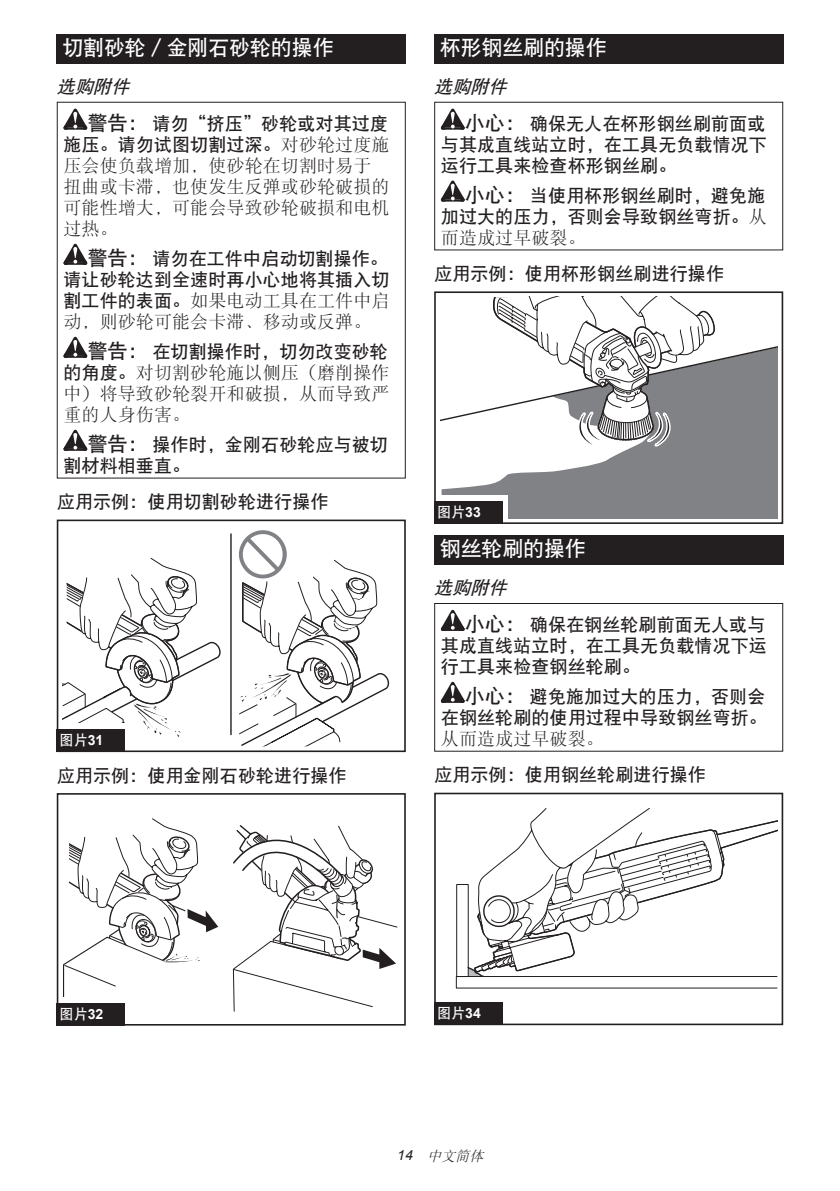
<style>
.page{position:relative;width:840px;height:1191px;background:#fff}
.page>*{position:absolute;margin:0;border:0;box-sizing:border-box;transform-origin:0 0}
.t1{font:21px "DFP Hei W7 GB EUC H";letter-spacing:-.01em;color:#fff}
.t2{font:18px/21px "DFP Hei W7 GB EUC H";letter-spacing:.005em;color:#231f20}
.t3{font:18px/21px "DFP Song W3 GB EUC H";letter-spacing:.005em;color:#231f20}
.t4{font:14px "DFP Hei W7 GB EUC H";letter-spacing:.005em;color:#fff}
.t5{font:italic 14px "DFP Song W3 GB EUC H";color:#231f20}
.s1{font-style:italic}
.s2{font-size:20px}
.s3{font-family:"DFP Song W3 GB EUC H"}
.s4{font-family:"DFP Hei W7 GB EUC H"}
.s5{font-family:"Arial";font-weight:700}
.s6{font-family:"Arial"}
</style>
<div class="page">
<div style="left:57px;top:34px;width:348px;height:29px;background:#231f20"></div>
<svg style="left:63px;top:109px;width:24px;height:21px"></svg>
<svg style="left:63px;top:244px;width:24px;height:21px"></svg>
<svg style="left:63px;top:337px;width:24px;height:21px"></svg>
<svg style="left:63px;top:430px;width:24px;height:21px"></svg>
<div style="left:57px;top:102px;width:348px;height:376px;border:1px solid #231f20"></div>
<hr style="left:230px;top:534px;width:1px;height:200px;background:#231f20">
<svg style="left:62px;top:558px;width:159px;height:179px"></svg>
<svg style="left:239px;top:530px;width:151px;height:217px"></svg>
<div style="left:57px;top:723px;width:73px;height:29px;background:#fff"></div>
<div style="left:57px;top:519px;width:348px;height:233px;border:2px solid #231f20"></div>
<div style="left:57px;top:729px;width:68px;height:23px;background:#231f20"></div>
<svg style="left:232px;top:825px;width:166px;height:187px"></svg>
<svg style="left:63px;top:818px;width:156px;height:179px"></svg>
<div style="left:57px;top:793px;width:348px;height:232px;border:2px solid #231f20"></div>
<div style="left:57px;top:1003px;width:68px;height:22px;background:#231f20"></div>
<div style="left:434px;top:34px;width:348px;height:29px;background:#231f20"></div>
<svg style="left:440px;top:109px;width:24px;height:21px"></svg>
<svg style="left:440px;top:180px;width:24px;height:22px"></svg>
<div style="left:434px;top:102px;width:348px;height:148px;border:1px solid #231f20"></div>
<div style="left:441px;top:490px;width:336px;height:28px;background:#808285"></div>
<svg style="left:440px;top:297px;width:337px;height:193px"></svg>
<div style="left:434px;top:495px;width:73px;height:29px;background:#fff"></div>
<div style="left:434px;top:291px;width:348px;height:233px;border:2px solid #231f20"></div>
<div style="left:434px;top:501px;width:68px;height:23px;background:#231f20"></div>
<div style="left:434px;top:535px;width:348px;height:29px;background:#231f20"></div>
<svg style="left:440px;top:610px;width:24px;height:21px"></svg>
<svg style="left:440px;top:682px;width:24px;height:21px"></svg>
<div style="left:434px;top:603px;width:348px;height:148px;border:1px solid #231f20"></div>
<div style="left:456px;top:884px;width:12px;height:92px;border:1px solid #231f20"></div>
<svg style="left:466px;top:807px;width:311px;height:170px"></svg>
<div style="left:434px;top:792px;width:348px;height:233px;border:2px solid #231f20"></div>
<div style="left:434px;top:1002px;width:68px;height:23px;background:#231f20"></div>
<p class="t1" style="left:62px;top:37px;width:272px">切割砂轮／金刚石砂轮的操作</p>
<p class="t2" style="left:87px;top:68px;width:302px;line-height:36.6px;text-indent:-31px"><span class="s1">选购附件<br></span><span class="s2">警告：</span>请勿“挤压”砂轮或对其过度</p>
<p class="t2" style="left:63px;top:134px;width:327px">施压。请勿试图切割过深。<span class="s3">对砂轮过度施</span></p>
<p class="t3" style="left:63px;top:155px;width:327px">压会使负载增加，使砂轮在切割时易于扭曲或卡滞，也使发生反弹或砂轮破损的可能性增大，可能会导致砂轮破损和电机过热。</p>
<p class="t2" style="left:63px;top:248px;width:327px;text-align:right"><span class="s2">警告：</span>请勿在工件中启动切割操作。<br>请让砂轮达到全速时再小心地将其插入切</p>
<p class="t3" style="left:63px;top:290px;width:327px"><span class="s4">割工件的表面。</span>如果电动工具在工件中启动，则砂轮可能会卡滞、移动或反弹。</p>
<p class="t2" style="left:87px;top:341px;width:302px"><span class="s2">警告：</span>在切割操作时，切勿改变砂轮</p>
<p class="t3" style="left:63px;top:362px;width:327px;text-align:justify"><span class="s4">的角度。</span>对切割砂轮施以侧压（磨削操作中）将导致砂轮裂开和破损，从而导致严重的人身伤害。</p>
<p class="t2" style="left:63px;top:434px;width:326px;text-indent:24px"><span class="s2">警告：</span>操作时，金刚石砂轮应与被切割材料相垂直。</p>
<p class="t2" style="left:57px;top:491px;width:273px">应用示例：使用切割砂轮进行操作</p>
<p class="t4" style="left:60px;top:733px;width:45px">图片<span class="s5">31</span></p>
<p class="t2" style="left:57px;top:764px;width:291px">应用示例：使用金刚石砂轮进行操作</p>
<p class="t1" style="left:439px;top:37px;width:168px">杯形钢丝刷的操作</p>
<p class="t2" style="left:464px;top:68px;width:302px;line-height:36.6px;text-indent:-31px"><span class="s1">选购附件<br></span><span class="s2">小心：</span>确保无人在杯形钢丝刷前面或</p>
<p class="t2" style="left:440px;top:134px;width:327px">与其成直线站立时，在工具无负载情况下运行工具来检查杯形钢丝刷。</p>
<p class="t2" style="left:440px;top:185px;width:327px;text-align:right"><span class="s2">小心：</span>当使用杯形钢丝刷时，避免施<br>加过大的压力，否则会导致钢丝弯折。<span class="s3">从</span></p>
<p class="t3" style="left:440px;top:227px;width:146px">而造成过早破裂。</p>
<p class="t2" style="left:434px;top:263px;width:291px">应用示例：使用杯形钢丝刷进行操作</p>
<p class="t4" style="left:437px;top:505px;width:45px">图片<span class="s5">33</span></p>
<p class="t1" style="left:439px;top:538px;width:147px">钢丝轮刷的操作</p>
<p class="t2" style="left:464px;top:569px;width:302px;line-height:36.6px;text-indent:-31px"><span class="s1">选购附件<br></span><span class="s2">小心：</span>确保在钢丝轮刷前面无人或与</p>
<p class="t2" style="left:440px;top:635px;width:327px">其成直线站立时，在工具无负载情况下运行工具来检查钢丝轮刷。</p>
<p class="t2" style="left:440px;top:686px;width:327px;text-align:right"><span class="s2">小心：</span>避免施加过大的压力，否则会<br>在钢丝轮刷的使用过程中导致钢丝弯折。</p>
<p class="t3" style="left:440px;top:728px;width:164px">从而造成过早破裂。</p>
<p class="t2" style="left:434px;top:764px;width:273px">应用示例：使用钢丝轮刷进行操作</p>
<p class="t4" style="left:60px;top:1006px;width:45px">图片<span class="s5">32</span></p>
<p class="t4" style="left:437px;top:1006px;width:45px">图片<span class="s5">34</span></p>
<p class="t5" style="left:397px;top:1148px;width:91px"><span class="s6">1 4</span> 中文简体</p>
</div>
